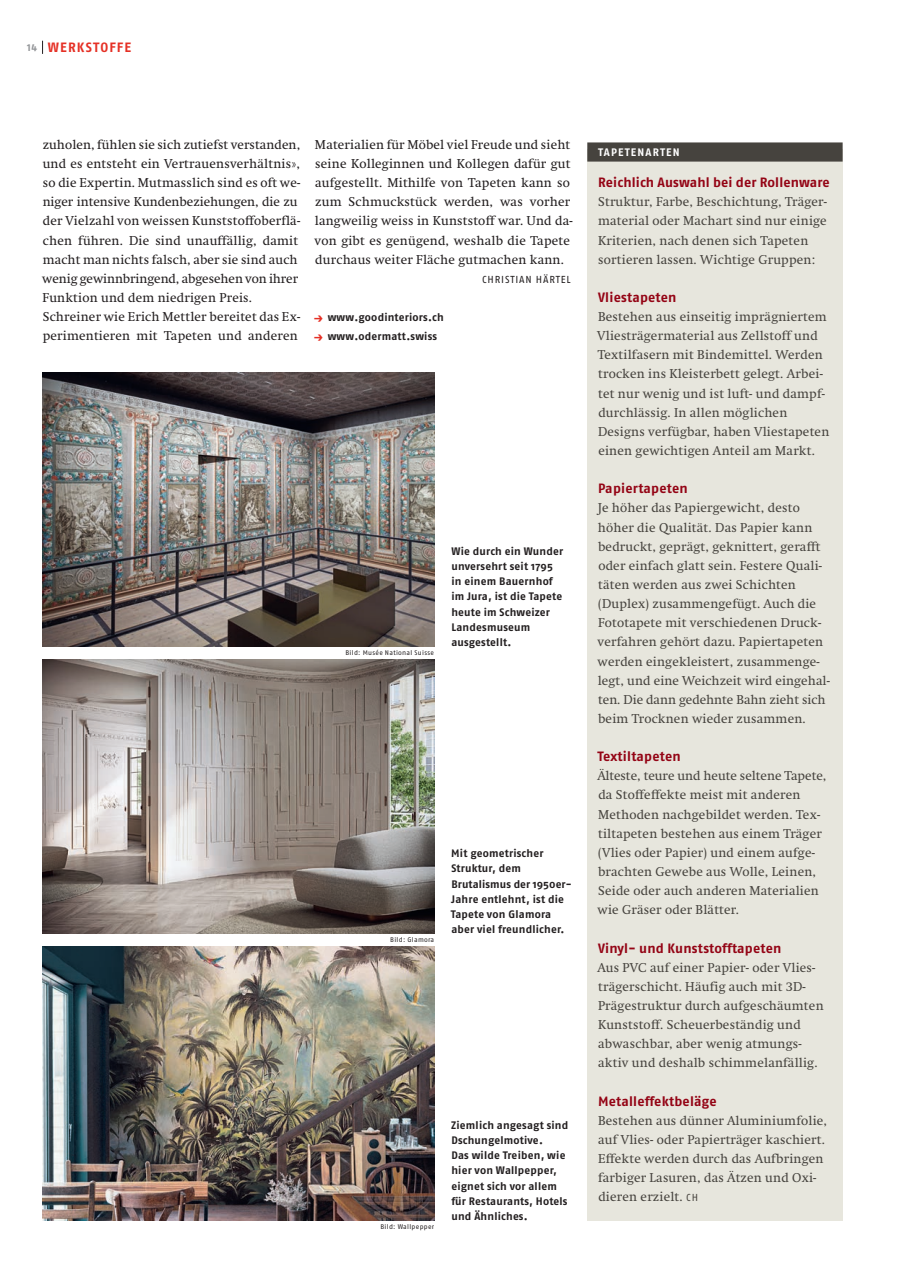
<style>
.page{position:relative;width:915px;height:1263px;background:#fff}
.page>*{position:absolute;margin:0;border:0;box-sizing:border-box;transform-origin:0 0}
.t1{font:700 13.5px "Fago OT";letter-spacing:.015em;color:#940415}
.t2{font:700 13.5px "Fago OT";letter-spacing:.085em;color:#e53025}
.t3{font:12.75px/19.2px "Swift";letter-spacing:.02em;color:#46433e}
.t4{font:12.75px/19.2px "Swift";letter-spacing:.02em;color:#231f20}
.t5{font:700 10.8px/15.3px "Fago OT";letter-spacing:.02em;color:#231f20}
.t6{font:700 10.8px "Fago OT";letter-spacing:.105em;color:#fff}
.t7{font:10.2px "Fago OT";letter-spacing:.085em;color:#231f20}
.t8{font:6.75px "Fago OT";letter-spacing:.045em;color:#231f20}
.s1{font-size:10.2px;color:#939598}
.s2{font-size:12px;color:#e53025}
.s3{font-family:"Fago OT";font-size:10.2px}
</style>
<div class="page">
<div style="left:587px;top:149px;width:255px;height:1071px;background:#e7e6dd"></div>
<div style="left:587px;top:142px;width:255px;height:20px;background:#46433e"></div>
<img style="left:43px;top:659px;width:391px;height:275px">
<img style="left:43px;top:946px;width:391px;height:274px">
<img style="left:43px;top:372px;width:391px;height:274px">
<svg style="left:42px;top:41px;width:1px;height:13px"></svg>
<p class="t2" style="left:27px;top:39px;width:106px"><span class="s1">14</span> Werkstoffe</p>
<p class="t4" style="left:42px;top:135px;width:259px">zuholen, fühlen sie sich zutiefst verstanden, und es entsteht ein Vertrauensverhältnis», so die Expertin. Mutmasslich sind es oft we&shy;niger intensive Kundenbeziehungen, die zu der Vielzahl von weissen Kunststoffoberflä&shy;chen führen. Die sind unauffällig, damit macht man nichts falsch, aber sie sind auch wenig gewinnbringend, abgesehen von ihrer Funktion und dem niedrigen Preis.<br>Schreiner wie Erich Mettler bereitet das Ex&shy;perimentieren mit Tapeten und anderen</p>
<p class="t4" style="left:314px;top:135px;width:259px">Materialien für Möbel viel Freude und sieht seine Kolleginnen und Kollegen dafür gut aufgestellt. Mithilfe von Tapeten kann so zum Schmuckstück werden, was vorher langweilig weiss in Kunststoff war. Und da&shy;von gibt es genügend, weshalb die Tapete durchaus weiter Fläche gutmachen kann.</p>
<p class="t7" style="left:482px;top:273px;width:90px">CHRISTIAN HÄRTEL</p>
<p class="t5" style="left:313px;top:310px;width:132px"><span class="s2">→</span> www.goodinteriors.ch</p>
<p class="t5" style="left:313px;top:329px;width:125px"><span class="s2">→</span> www.odermatt.swiss</p>
<p class="t8" style="left:345px;top:648px;width:90px">Bild: Musée National Suisse</p>
<p class="t5" style="left:451px;top:543px;width:113px">Wie durch ein Wunder unversehrt seit 1795 in einem Bauernhof im Jura, ist die Tapete heute im Schweizer<br>Landesmuseum ausgestellt.</p>
<p class="t8" style="left:390px;top:936px;width:46px">Bild: Glamora</p>
<p class="t5" style="left:451px;top:845px;width:122px">Mit geometrischer<br>Struktur, dem<br>Brutalismus der 1950er-<br>Jahre entlehnt, ist die<br>Tapete von Glamora aber viel freundlicher.</p>
<p class="t8" style="left:380px;top:1222px;width:55px">Bild: Wallpepper</p>
<p class="t5" style="left:451px;top:1117px;width:119px">Ziemlich angesagt sind<br>Dschungelmotive.<br>Das wilde Treiben, wie hier von Wallpepper, eignet sich vor allem für Restaurants, Hotels und Ähnliches.</p>
<p class="t6" style="left:598px;top:146px;width:27px">TAPETE</p>
<p class="t6" style="left:637px;top:146px;width:44px">NARTEN</p>
<p class="t1" style="left:598px;top:174px;width:233px">Reichlich Auswahl bei der Rollenware</p>
<p class="t3" style="left:597px;top:192px;width:230px">Struktur, Farbe, Beschichtung, Träger&shy;material oder Machart sind nur einige Kriterien, nach denen sich Tapeten sortieren lassen. Wichtige Gruppen:</p>
<p class="t1" style="left:598px;top:289px;width:80px">Vliestapeten</p>
<p class="t3" style="left:597px;top:307px;width:233px">Bestehen aus einseitig imprägniertem Vliesträgermaterial aus Zellstoff und Textilfasern mit Bindemittel. Werden trocken ins Kleisterbett gelegt. Arbei&shy;tet nur wenig und ist luft- und dampf&shy;durchlässig. In allen möglichen Designs verfügbar, haben Vliestapeten einen gewichtigen Anteil am Markt.</p>
<p class="t1" style="left:598px;top:480px;width:91px">Papiertapeten</p>
<p class="t3" style="left:597px;top:499px;width:234px">Je höher das Papiergewicht, desto höher die Qualität. Das Papier kann bedruckt, geprägt, geknittert, gerafft oder einfach glatt sein. Festere Quali&shy;täten werden aus zwei Schichten (Duplex) zusammengefügt. Auch die Fototapete mit verschiedenen Druck&shy;verfahren gehört dazu. Papiertapeten werden eingekleistert, zusammenge&shy;legt, und eine Weichzeit wird eingehal&shy;ten. Die dann gedehnte Bahn zieht sich beim Trocknen wieder zusammen.</p>
<p class="t1" style="left:597px;top:748px;width:85px">Textiltapeten</p>
<p class="t3" style="left:597px;top:766px;width:230px">Älteste, teure und heute seltene Tapete, da Stoffeffekte meist mit anderen Methoden nachgebildet werden. Tex&shy;tiltapeten bestehen aus einem Träger (Vlies oder Papier) und einem aufge&shy;brachten Gewebe aus Wolle, Leinen, Seide oder auch anderen Materialien wie Gräser oder Blätter.</p>
<p class="t1" style="left:598px;top:940px;width:185px">Vinyl- und Kunststofftapeten</p>
<p class="t3" style="left:597px;top:958px;width:228px">Aus PVC auf einer Papier- oder Vlies&shy;trägerschicht. Häufig auch mit 3D-Prägestruktur durch aufgeschäumten Kunststoff. Scheuerbeständig und abwaschbar, aber wenig atmungs&shy;aktiv und deshalb schimmelanfällig.</p>
<p class="t1" style="left:598px;top:1093px;width:120px">Metalleffektbeläge</p>
<p class="t3" style="left:597px;top:1111px;width:230px">Bestehen aus dünner Aluminiumfolie, auf Vlies- oder Papierträger kaschiert.<br>Effekte werden durch das Aufbringen farbiger Lasuren, das Ätzen und Oxi&shy;dieren erzielt. <span class="s3">CH</span></p>
</div>
